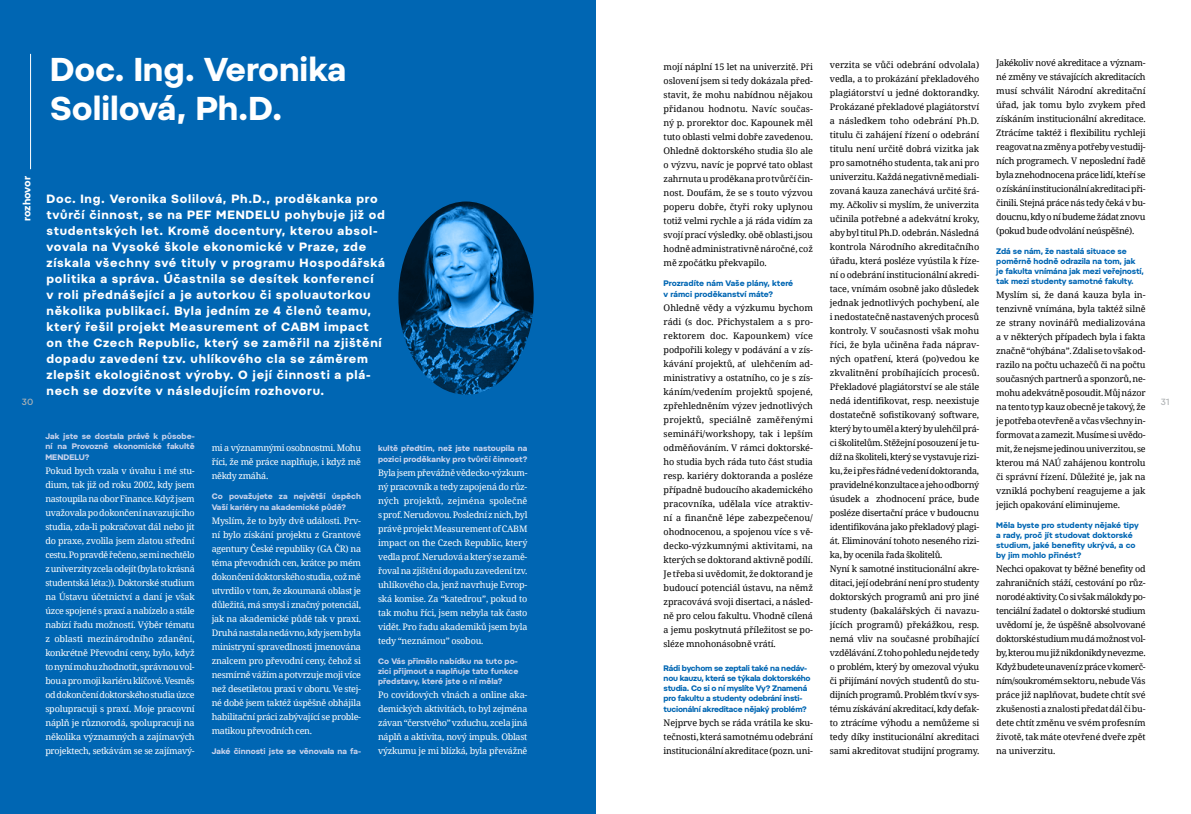
<style>
.page{position:relative;width:1191px;height:814px;background:#fff}
.page>*{position:absolute;margin:0;border:0;box-sizing:border-box;transform-origin:0 0}
.t1{font:700 33px/39.6px "Pepi";color:#fff}
.t2{font:700 12px/16px "Pepi";letter-spacing:.06em;color:#fff}
.t3{font:700 10.3px "Pepi";letter-spacing:-.015em;color:#fff}
.t4{font:9px/14px "Noto Serif";letter-spacing:-.01em;color:#000;text-align:justify}
.t5{font:9px/14px "Noto Serif";letter-spacing:-.03em;color:#fff;text-align:justify}
.t6{font:500 9px "Pepi";color:#b1b4b6}
.t7{font:700 8px/10px "Pepi";color:#c7d2ec}
.t8{font:700 8px/10px "Pepi";letter-spacing:-.025em;color:#0066b3}
.t9{font:700 8px/10px "Pepi";color:#0066b3}
</style>
<div class="page">
<div style="left:0;top:0;width:595px;height:814px;background:#0066b3"></div>
<hr style="left:30px;top:54px;width:1px;height:115px;background:#fff">
<svg style="left:398px;top:201px;width:136px;height:194px"></svg>
<h1 class="t1" style="left:50px;top:48px;width:298px">Doc. Ing. Veronika<br>Solilová, Ph.D.</h1>
<p class="t4" style="left:830px;top:57px;width:151px;text-align:left">verzita se vůči odebrání odvolala) vedla, a to prokázání překladového plagiátorství u jedné doktorandky.<br>Prokázané překladové plagiátorství a následkem toho odebrání Ph.D. titulu či zahájení řízení o odebrání titulu není určitě dobrá vizitka jak pro samotného studenta, tak ani pro univerzitu.Každánegativněmediali&shy;zovaná kauza zanechává určité šrá&shy;my. Ačkoliv si myslím, že univerzita učinila potřebné a adekvátní kroky, abybyltitulPh.D.odebrán.Následná kontrola Národního akreditačního úřadu, která posléze vyústila k říze&shy;ní o odebrání institucionální akredi&shy;tace, vnímám osobně jako důsledek jednak jednotlivých pochybení, ale i nedostatečně nastavených procesů kontroly. V současnosti však mohu říci, že byla učiněna řada náprav&shy;ných opatření, která (po)vedou ke zkvalitnění probíhajících procesů.<br>Překladové plagiátorství se ale stále nedá identifikovat, resp. neexistuje dostatečně sofistikovaný software, kterýbytouměla kterýbyulehčilprá&shy;ci školitelům. Stěžejní posouzení je tu&shy;díž na školiteli, který se vystavuje rizi&shy;ku,žei přesřádnévedenídoktoranda, pravidelnékonzultacea jehoodborný úsudek a zhodnocení práce, bude posléze disertační práce v budoucnu identifikována jako překladový plagi&shy;át. Eliminování tohoto neseného rizi&shy;ka, by ocenila řada školitelů.<br>Nyní k samotné institucionální akre&shy;ditaci, její odebrání není pro studenty doktorských programů ani pro jiné studenty (bakalářských či navazu&shy;jících programů) překážkou, resp. nemá vliv na současné probíhající vzdělávání.Z tohopohledunejdetedy o problém, který by omezoval výuku či přijímání nových studentů do stu&shy;dijních programů. Problém tkví v sys&shy;tému získávání akreditací, kdy defak&shy;to ztrácíme výhodu a nemůžeme si tedy díky institucionální akreditaci sami akreditovat studijní programy.</p>
<p class="t4" style="left:996px;top:55px;width:151px">Jakékoliv nové akreditace a význam&shy;né změny ve stávajících akreditacích musí schválit Národní akreditační úřad, jak tomu bylo zvykem před získáním institucionální akreditace.<br>Ztrácíme taktéž i flexibilitu rychleji reagovatnazměnya potřebyvestudij&shy;ních programech. V neposlední řadě bylaznehodnocenaprácelidí,kteří se o získáníinstitucionálníakreditacipři&shy;činili. Stejná práce nás tedy čeká v bu&shy;doucnu,kdyo níbudemežádatznovu (pokud bude odvolání neúspěšné).</p>
<p class="t4" style="left:663px;top:59px;width:151px">mojí náplní 15 let na univerzitě. Při oslovení jsem si tedy dokázala před&shy;stavit, že mohu nabídnou nějakou přidanou hodnotu. Navíc součas&shy;ný p. prorektor doc. Kapounek měl tuto oblasti velmi dobře zavedenou.<br>Ohledně doktorského studia šlo ale o výzvu, navíc je poprvé tato oblast zahrnutau proděkanaprotvůrčí čin&shy;nost. Doufám, že se s touto výzvou poperu dobře, čtyři roky uplynou totiž velmi rychle a já ráda vidím za svojí prací výsledky. obě oblasti,jsou hodně administrativně náročné, což mě zpočátku překvapilo.</p>
<p class="t9" style="left:663px;top:277px;width:131px;line-height:11px">Prozradíte nám Vaše plány, které v rámci proděkanství máte?</p>
<p class="t4" style="left:663px;top:300px;width:151px">Ohledně vědy a výzkumu bychom rádi (s doc. Přichystalem a s pro&shy;rektorem doc. Kapounkem) více podpořili kolegy v podávání a v zís&shy;kávání projektů, ať ulehčením ad&shy;ministrativy a ostatního, co je s zís&shy;káním/vedením projektů spojené, zpřehledněním výzev jednotlivých projektů, speciálně zaměřenými semináři/workshopy, tak i lepším odměňováním. V rámci doktorské&shy;ho studia bych ráda tuto část studia resp. kariéry doktoranda a posléze případně budoucího akademického pracovníka, udělala více atraktiv&shy;ní a finančně lépe zabezpečenou/ ohodnocenou, a spojenou více s vě&shy;decko-výzkumnými aktivitami, na kterých se doktorand aktivně podílí.<br>Je třeba si uvědomit, že doktorand je budoucí potenciál ústavu, na němž zpracovává svoji disertaci, a násled&shy;ně pro celou fakultu. Vhodně cílená a jemu poskytnutá příležitost se po&shy;sléze mnohonásobně vrátí.</p>
<p class="t8" style="left:663px;top:663px;width:148px">Rádi bychom se zeptali také na nedáv&shy;nou kauzu, která se týkala doktorského studia. Co si o ní myslíte Vy? Znamená pro fakultu a studenty odebrání insti-</p>
<p class="t8" style="left:663px;top:704px;width:145px">tucionální akreditace nějaký problém?</p>
<p class="t4" style="left:663px;top:715px;width:151px">Nejprve bych se ráda vrátila ke sku&shy;tečnosti,která samotnémuodebrání institucionálníakreditace(pozn.uni-</p>
<p class="t3" style="left:20px;top:221px;width:46px;rotate:-90deg">rozhovor</p>
<p class="t2" style="left:46px;top:190px;width:340px">Doc. Ing. Veronika Solilová, Ph.D., proděkanka pro tvůrčí činnost, se na PEF MENDELU pohybuje již od studentských let. Kromě docentury, kterou absol&shy;vovala na Vysoké škole ekonomické v Praze, zde získala všechny své tituly v programu Hospodářská politika a správa. Účastnila se desítek konferencí<br>v roli přednášející a je autorkou či spoluautorkou několika publikací. Byla jedním ze 4 členů teamu, který řešil projekt Measurement of CABM impact on the Czech Republic, který se zaměřil na zjištění dopadu zavedení tzv. uhlíkového cla se záměrem zlepšit ekologičnost výroby. O její činnosti a plá&shy;nech se dozvíte v následujícím rozhovoru.</p>
<p class="t8" style="left:996px;top:246px;width:149px">Zdá se nám, že nastalá situace se poměrně hodně odrazila na tom, jak je fakulta vnímána jak mezi veřejností, tak mezi studenty samotné fakulty.</p>
<p class="t4" style="left:996px;top:287px;width:151px">Myslím si, že daná kauza byla in&shy;tenzivně vnímána, byla taktéž silně ze strany novinářů medializována a v některých případech byla i fakta značně“ohýbána”.Zdalisetovšakod&shy;razilo na počtu uchazečů či na počtu současných partnerů a sponzorů, ne&shy;mohuadekvátněposoudit.Můjnázor natentotypkauzobecnějetakový, že jepotřebaotevřeněa včasvšechnyin&shy;formovata zamezit.Musímesiuvědo&shy;mit,ženejsmejedinouuniverzitou,se kterou má NAÚ zahájenou kontrolu či správní řízení. Důležité je, jak na vzniklá pochybení reagujeme a jak jejich opakování eliminujeme.</p>
<p class="t9" style="left:996px;top:520px;width:144px">Měla byste pro studenty nějaké tipy a rady, proč jít studovat doktorské studium, jaké benefity ukrývá, a co by jim mohlo přinést?</p>
<p class="t4" style="left:996px;top:561px;width:151px">Nechci opakovat ty běžné benefity od zahraničních stáží, cestování po růz&shy;norodéaktivity.Cosivšakmálokdypo&shy;tenciální žadatel o doktorské studium uvědomí je, že úspěšně absolvované doktorskéstudiummudámožnostvol&shy;by,kteroumujižnikdonikdynevezme.<br>Kdyžbudeteunaveníz prácev komerč&shy;ním/soukromémsektoru,nebudeVás práce již naplňovat, budete chtít své zkušenostia znalostipředatdál čibu&shy;dete chtít změnu ve svém profesním životě, tak máte otevřené dveře zpět na univerzitu.</p>
<p class="t6" style="left:22px;top:396px;width:13px">30</p>
<p class="t6" style="left:1161px;top:396px;width:10px">31</p>
<p class="t7" style="left:45px;top:431px;width:151px">Jak jste se dostala právě k působe&shy;ní na Provozně ekonomické fakultě</p>
<p class="t7" style="left:45px;top:452px;width:46px">MENDELU?</p>
<p class="t5" style="left:45px;top:463px;width:151px">Pokud bych vzala v úvahu i mé stu&shy;dium, tak již od roku 2002, kdy jsem nastoupilanaoborFinance.Kdyžjsem uvažovalapodokončenínavazujícího studia, zda-li pokračovat dál nebo jít do praxe, zvolila jsem zlatou střední cestu.Popravděřečeno,seminechtělo z univerzityzcelaodejít(bylatokrásná studentská léta:)). Doktorské studium na Ústavu účetnictví a daní je však úzce spojené s praxí a nabízelo a stále nabízí řadu možností. Výběr tématu z oblasti mezinárodního zdanění, konkrétně Převodní ceny, bylo, když tonynímohuzhodnotit,správnouvol&shy;boua promojikariéruklíčové.Vesměs oddokončenídoktorskéhostudiaúzce spolupracuji s praxí. Moje pracovní náplň je různorodá, spolupracuji na několika významných a zajímavých projektech, setkávám se se zajímavý-</p>
<p class="t5" style="left:212px;top:440px;width:151px">mi a významnými osobnostmi. Mohu říci, že mě práce naplňuje, i když mě někdy zmáhá.</p>
<p class="t7" style="left:212px;top:490px;width:151px;line-height:11px">Co považujete za největší úspěch<br>Vaší kariéry na akademické půdě?</p>
<p class="t5" style="left:212px;top:513px;width:151px">Myslím, že to byly dvě události. Prv&shy;ní bylo získání projektu z Grantové agentury České republiky (GA ČR) na téma převodních cen, krátce po mém dokončenídoktorskéhostudia,cožmě utvrdilo v tom, že zkoumaná oblast je důležitá, má smysl i značný potenciál, jak na akademické půdě tak v praxi.<br>Druhánastalanedávno,kdyjsembyla ministryní spravedlnosti jmenována znalcem pro převodní ceny, čehož si nesmírně vážím a potvrzuje moji více než desetiletou praxi v oboru. Ve stej&shy;né době jsem taktéž úspěšně obhájila habilitační práci zabývající se proble&shy;matikou převodních cen.</p>
<p class="t7" style="left:212px;top:746px;width:151px">Jaké činnosti jste se věnovala na fa-</p>
<p class="t7" style="left:378px;top:442px;width:151px;line-height:11px">kultě předtím, než jste nastoupila na pozici proděkanky pro tvůrčí činnost?</p>
<p class="t5" style="left:378px;top:465px;width:151px">Bylajsempřevážněvědecko-výzkum&shy;ný pracovník a tedy zapojená do růz&shy;ných projektů, zejména společně s prof.Nerudovou.Posledníz nich,byl právěprojektMeasurementofCABM impact on the Czech Republic, který vedlaprof.Nerudováa kterýsezamě&shy;řovalnazjištěnídopaduzavedenítzv. uhlíkového cla, jenž navrhuje Evrop&shy;ská komise. Za “katedrou”, pokud to tak mohu říci, jsem nebyla tak často vidět. Pro řadu akademiků jsem byla tedy “neznámou” osobou.</p>
<p class="t7" style="left:378px;top:656px;width:142px;text-align:justify">Co Vás přimělo nabídku na tuto po&shy;zici přijmout a naplňuje tato funkce představy, které jste o ní měla?</p>
<p class="t5" style="left:378px;top:687px;width:151px">Po covidových vlnách a online aka&shy;demických aktivitách, to byl zejména závan“čerstvého”vzduchu,zcelajiná náplň a aktivita, nový impuls. Oblast výzkumu je mi blízká, byla převážně</p>
</div>
